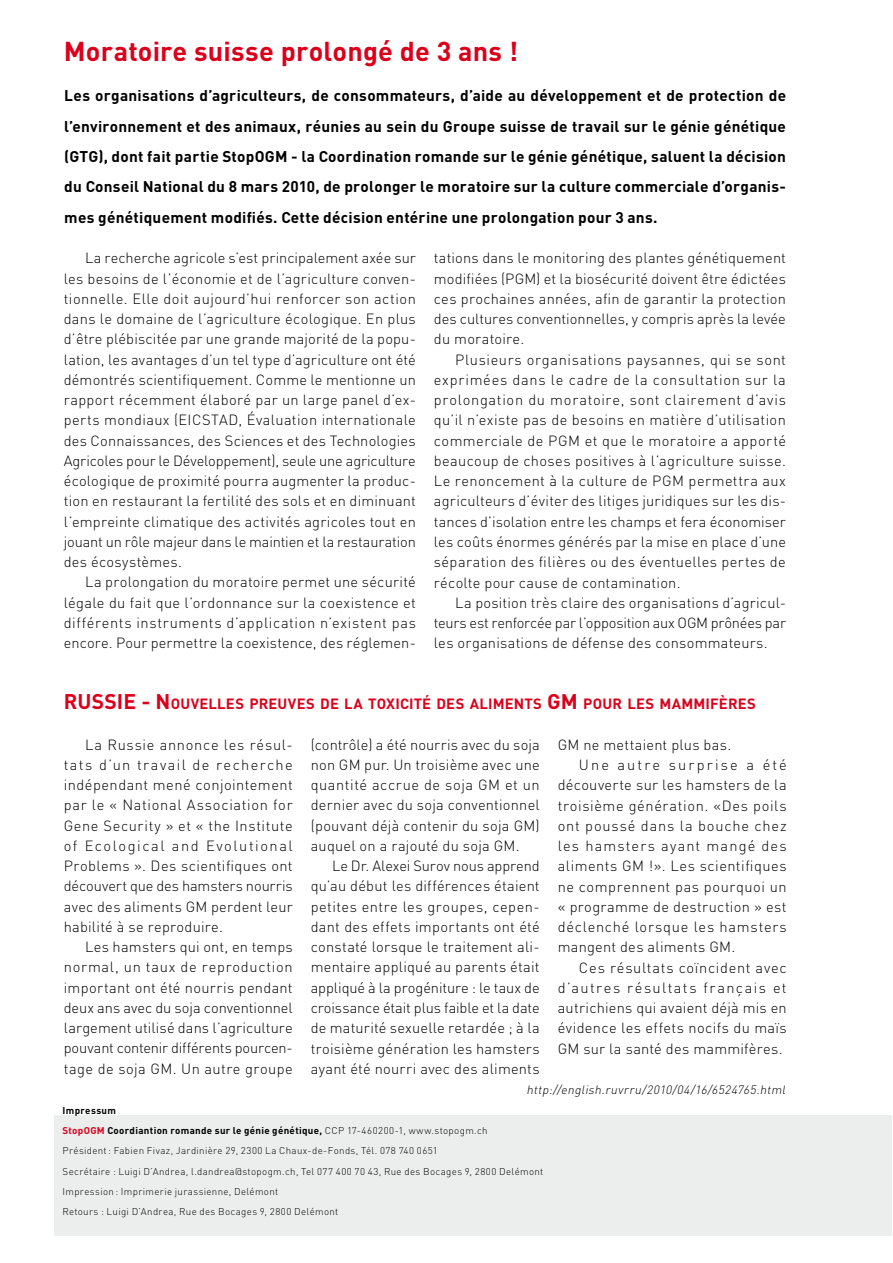
<style>
.page{position:relative;width:893px;height:1263px;background:#fff}
.page>*{position:absolute;margin:0;border:0;box-sizing:border-box;transform-origin:0 0}
.t1{font:700 27px "DIN";letter-spacing:.005em;color:#dc001b}
.t2{font:700 15.3px/30.5px "DIN";letter-spacing:.015em;color:#000;text-align:justify}
.t3{font:300 14.7px "DIN";letter-spacing:.02em;color:#000}
.t4{font:300 14.7px "DIN";color:#000}
.t5{font:300 14.7px "DIN";letter-spacing:.04em;color:#000}
.t6{font:300 14.7px "DIN";letter-spacing:.05em;color:#000}
.t7{font:300 14.7px "DIN";letter-spacing:-.005em;color:#000}
.t8{font:300 14.7px "DIN";letter-spacing:.045em;color:#000}
.t9{font:300 14.7px "DIN";letter-spacing:-.01em;color:#000}
.t10{font:300 14.7px "DIN";letter-spacing:-.015em;color:#000}
.t11{font:700 14.7px "DIN";letter-spacing:.015em;color:#dc001b}
.t12{font:300 14.7px "DIN";letter-spacing:.095em;color:#000}
.t13{font:300 14.7px "DIN";letter-spacing:.09em;color:#000}
.t14{font:300 14.7px "DIN";letter-spacing:.105em;color:#000}
.t15{font:300 14.7px "DIN";letter-spacing:.055em;color:#000}
.t16{font:300 14.7px "DIN";letter-spacing:.075em;color:#000}
.t17{font:300 14.7px "DIN";letter-spacing:.14em;color:#000}
.t18{font:italic 300 12px "DIN";color:#000}
.t19{font:300 9.75px/20.2px "DIN";letter-spacing:.035em;color:#000}
.s1{font-size:21px}
.s2{font-weight:700}
.s3{font-weight:700;color:#dc001b}
</style>
<div class="page">
<div style="left:54px;top:1115px;width:838px;height:121px;background:#eceded"></div>
<p class="t1" style="left:64px;top:33px;width:456px">Moratoire suisse prolongé de 3 ans !</p>
<p class="t2" style="left:64px;top:80px;width:723px">Les organisations d’agriculteurs, de consommateurs, d’aide au développement et de protection de l’environnement et des animaux, réunies au sein du Groupe suisse de travail sur le génie génétique (GTG), dont fait partie StopOGM - la Coordination romande sur le génie génétique, saluent la décision du Conseil National du 8 mars 2010, de prolonger le moratoire sur la culture commerciale d’organis&shy;mes génétiquement modifiés. Cette décision entérine une prolongation pour 3 ans.</p>
<p class="t4" style="left:85px;top:248px;width:332px">La recherche agricole s’est principalement axée sur</p>
<p class="t3" style="left:64px;top:268px;width:354px">les besoins de l’économie et de l’agriculture conven-</p>
<p class="t3" style="left:64px;top:289px;width:354px">tionnelle. Elle doit aujourd’hui renforcer son action</p>
<p class="t3" style="left:64px;top:309px;width:354px">dans le domaine de l’agriculture écologique. En plus</p>
<p class="t3" style="left:64px;top:329px;width:354px">d’être plébiscitée par une grande majorité de la popu-</p>
<p class="t3" style="left:64px;top:349px;width:354px">lation, les avantages d’un tel type d’agriculture ont été</p>
<p class="t3" style="left:64px;top:370px;width:354px">démontrés scientifiquement. Comme le mentionne un</p>
<p class="t3" style="left:64px;top:390px;width:354px">rapport récemment élaboré par un large panel d’ex-</p>
<p class="t3" style="left:64px;top:410px;width:354px">perts mondiaux (EICSTAD, Évaluation internationale</p>
<p class="t3" style="left:64px;top:430px;width:354px">des Connaissances, des Sciences et des Technologies</p>
<p class="t9" style="left:64px;top:451px;width:354px">Agricoles pour le Développement), seule une agriculture</p>
<p class="t3" style="left:64px;top:471px;width:354px">écologique de proximité pourra augmenter la produc-</p>
<p class="t3" style="left:64px;top:491px;width:354px">tion en restaurant la fertilité des sols et en diminuant</p>
<p class="t3" style="left:64px;top:511px;width:354px">l’empreinte climatique des activités agricoles tout en</p>
<p class="t9" style="left:64px;top:532px;width:354px">jouant un rôle majeur dans le maintien et la restauration</p>
<p class="t3" style="left:64px;top:552px;width:120px">des écosystèmes.</p>
<p class="t3" style="left:85px;top:572px;width:332px">La prolongation du moratoire permet une sécurité</p>
<p class="t3" style="left:64px;top:592px;width:354px">légale du fait que l’ordonnance sur la coexistence et</p>
<p class="t5" style="left:64px;top:613px;width:354px">différents instruments d’application n’existent pas</p>
<p class="t3" style="left:64px;top:633px;width:354px">encore. Pour permettre la coexistence, des réglemen-</p>
<p class="t3" style="left:434px;top:248px;width:354px">tations dans le monitoring des plantes génétiquement</p>
<p class="t3" style="left:434px;top:268px;width:354px">modifiées (PGM) et la biosécurité doivent être édictées</p>
<p class="t3" style="left:434px;top:289px;width:354px">ces prochaines années, afin de garantir la protection</p>
<p class="t4" style="left:434px;top:309px;width:353px">des cultures conventionnelles, y compris après la levée</p>
<p class="t3" style="left:434px;top:329px;width:92px">du moratoire.</p>
<p class="t5" style="left:455px;top:349px;width:332px">Plusieurs organisations paysannes, qui se sont</p>
<p class="t6" style="left:434px;top:370px;width:353px">exprimées dans le cadre de la consultation sur la</p>
<p class="t6" style="left:434px;top:390px;width:354px">prolongation du moratoire, sont clairement d’avis</p>
<p class="t3" style="left:434px;top:410px;width:354px">qu’il n’existe pas de besoins en matière d’utilisation</p>
<p class="t3" style="left:434px;top:430px;width:354px">commerciale de PGM et que le moratoire a apporté</p>
<p class="t3" style="left:434px;top:451px;width:354px">beaucoup de choses positives à l’agriculture suisse.</p>
<p class="t3" style="left:434px;top:471px;width:354px">Le renoncement à la culture de PGM permettra aux</p>
<p class="t3" style="left:434px;top:491px;width:354px">agriculteurs d’éviter des litiges juridiques sur les dis-</p>
<p class="t4" style="left:434px;top:512px;width:353px">tances d’isolation entre les champs et fera économiser</p>
<p class="t3" style="left:434px;top:532px;width:354px">les coûts énormes générés par la mise en place d’une</p>
<p class="t3" style="left:434px;top:552px;width:353px">séparation des filières ou des éventuelles pertes de</p>
<p class="t3" style="left:434px;top:572px;width:248px">récolte pour cause de contamination.</p>
<p class="t3" style="left:455px;top:593px;width:332px">La position très claire des organisations d’agricul-</p>
<p class="t10" style="left:434px;top:613px;width:354px">teurs est renforcée par l’opposition aux OGM prônées par</p>
<p class="t3" style="left:434px;top:633px;width:335px">les organisations de défense des consommateurs.</p>
<p class="t11" style="left:64px;top:694px;width:205px"><span class="s1">RUSSIE - N</span>OUVELLES PREU</p>
<p class="t11" style="left:288px;top:694px;width:450px">VES DE LA TOXICITÉ DES ALIMENTS <span class="s1">GM</span> POUR LES MAMMIFÈRES</p>
<p class="t6" style="left:85px;top:734px;width:209px">La Russie annonce les résul-</p>
<p class="t13" style="left:64px;top:755px;width:230px">tats d’un travail de recherche</p>
<p class="t3" style="left:64px;top:775px;width:230px">indépendant mené conjointement</p>
<p class="t8" style="left:64px;top:795px;width:230px">par le « National Association for</p>
<p class="t5" style="left:64px;top:815px;width:230px">Gene Security » et « the Institute</p>
<p class="t14" style="left:64px;top:836px;width:230px">of Ecological and Evolutional</p>
<p class="t3" style="left:64px;top:856px;width:230px">Problems ». Des scientifiques ont</p>
<p class="t7" style="left:64px;top:876px;width:230px">découvert que des hamsters nourris</p>
<p class="t3" style="left:64px;top:896px;width:230px">avec des aliments GM perdent leur</p>
<p class="t3" style="left:64px;top:917px;width:161px">habilité à se reproduire.</p>
<p class="t3" style="left:85px;top:937px;width:209px">Les hamsters qui ont, en temps</p>
<p class="t8" style="left:64px;top:957px;width:230px">normal, un taux de reproduction</p>
<p class="t3" style="left:64px;top:977px;width:230px">important ont été nourris pendant</p>
<p class="t4" style="left:64px;top:998px;width:230px">deux ans avec du soja conventionnel</p>
<p class="t3" style="left:64px;top:1018px;width:230px">largement utilisé dans l’agriculture</p>
<p class="t10" style="left:64px;top:1038px;width:230px">pouvant contenir différents pourcen-</p>
<p class="t3" style="left:64px;top:1058px;width:230px">tage de soja GM. Un autre groupe</p>
<p class="t3" style="left:311px;top:734px;width:230px">(contrôle) a été nourris avec du soja</p>
<p class="t3" style="left:311px;top:755px;width:230px">non GM pur. Un troisième avec une</p>
<p class="t5" style="left:311px;top:775px;width:230px">quantité accrue de soja GM et un</p>
<p class="t3" style="left:311px;top:795px;width:230px">dernier avec du soja conventionnel</p>
<p class="t3" style="left:311px;top:815px;width:230px">(pouvant déjà contenir du soja GM)</p>
<p class="t3" style="left:311px;top:836px;width:210px">auquel on a rajouté du soja GM.</p>
<p class="t7" style="left:332px;top:856px;width:209px">Le Dr. Alexei Surov nous apprend</p>
<p class="t3" style="left:311px;top:876px;width:230px">qu’au début les différences étaient</p>
<p class="t3" style="left:311px;top:896px;width:230px">petites entre les groupes, cepen-</p>
<p class="t3" style="left:311px;top:917px;width:230px">dant des effets importants ont été</p>
<p class="t3" style="left:311px;top:937px;width:230px">constaté lorsque le traitement ali-</p>
<p class="t3" style="left:311px;top:957px;width:230px">mentaire appliqué au parents était</p>
<p class="t7" style="left:311px;top:977px;width:230px">appliqué à la progéniture : le taux de</p>
<p class="t7" style="left:311px;top:998px;width:230px">croissance était plus faible et la date</p>
<p class="t3" style="left:311px;top:1018px;width:230px">de maturité sexuelle retardée ; à la</p>
<p class="t3" style="left:311px;top:1038px;width:230px">troisième génération les hamsters</p>
<p class="t3" style="left:311px;top:1058px;width:230px">ayant été nourri avec des aliments</p>
<p class="t3" style="left:558px;top:734px;width:175px">GM ne mettaient plus bas.</p>
<p class="t17" style="left:579px;top:755px;width:209px">Une autre surprise a été</p>
<p class="t3" style="left:558px;top:775px;width:230px">découverte sur les hamsters de la</p>
<p class="t8" style="left:558px;top:795px;width:230px">troisième génération. «Des poils</p>
<p class="t15" style="left:558px;top:815px;width:230px">ont poussé dans la bouche chez</p>
<p class="t16" style="left:558px;top:836px;width:230px">les hamsters ayant mangé des</p>
<p class="t3" style="left:558px;top:856px;width:230px">aliments GM !». Les scientifiques</p>
<p class="t3" style="left:558px;top:876px;width:230px">ne comprennent pas pourquoi un</p>
<p class="t3" style="left:558px;top:897px;width:230px">« programme de destruction » est</p>
<p class="t6" style="left:558px;top:917px;width:230px">déclenché lorsque les hamsters</p>
<p class="t3" style="left:558px;top:937px;width:179px">mangent des aliments GM.</p>
<p class="t8" style="left:579px;top:957px;width:209px">Ces résultats coïncident avec</p>
<p class="t12" style="left:558px;top:978px;width:230px">d’autres résultats français et</p>
<p class="t3" style="left:558px;top:998px;width:230px">autrichiens qui avaient déjà mis en</p>
<p class="t3" style="left:558px;top:1018px;width:230px">évidence les effets nocifs du maïs</p>
<p class="t3" style="left:558px;top:1038px;width:226px">GM sur la santé des mammifères.</p>
<p class="t18" style="left:526px;top:1081px;width:263px">http://english.ruvrru/2010/04/16/6524765.html</p>
<p class="t19" style="left:63px;top:1100px;width:482px"><span class="s2">Impressum<br></span><span class="s3">StopOGM</span> <span class="s2">Coordiantion romande sur le génie génétique,</span> CCP 17-460200-1, www.stopogm.ch<br>Président: Fabien Fivaz, Jardinière 29, 2300 La Chaux-de-Fonds, Tél. 078 740 0651<br>Secrétaire : Luigi D’Andrea, l.dandrea@stopogm.ch, Tel 077 400 70 43, Rue des Bocages 9, 2800 Delémont Impression : Imprimerie jurassienne, Delémont<br>Retours : Luigi D’Andrea, Rue des Bocages 9, 2800 Delémont</p>
</div>
